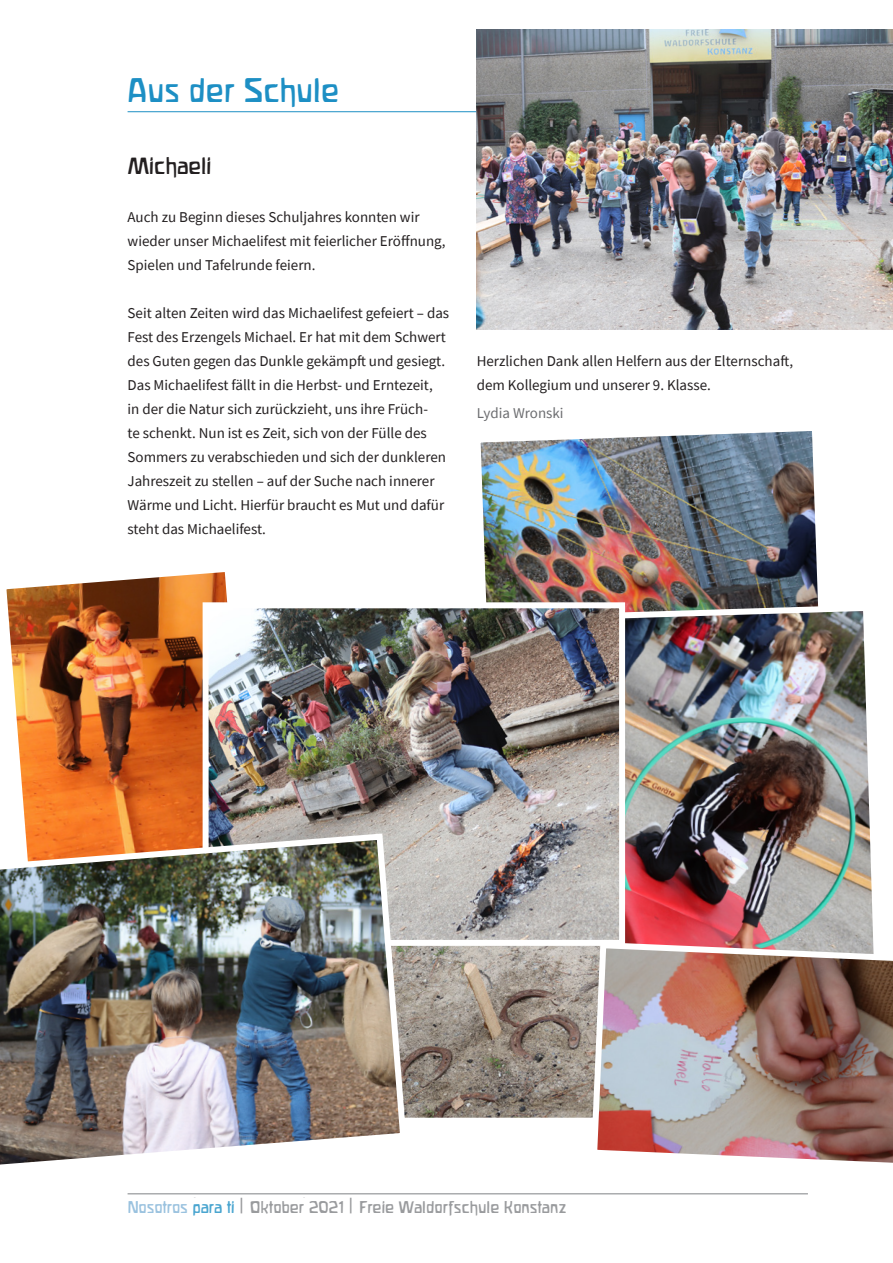
<style>
.page{position:relative;width:893px;height:1263px;background:#fff}
.page>*{position:absolute;margin:0;border:0;box-sizing:border-box;transform-origin:0 0}
.t1{font:30px "Waldorfschrift";color:#1d8fc4}
.Titel{font:21px "Waldorfschrift";color:#231f20}
.Fliesstext{font:15px/24px "Source Sans Pro";color:#231f20}
.t2{font:15px "Waldorfschrift";color:#808285}
.Bildlegende{font:15px "Source Sans Pro";color:#6c6d70}
.s1{color:#81b3d7}
.s2{color:#1d8fc4}
.s3{font-family:"Plume";font-size:21px}
</style>
<div class="page">
<hr style="left:128px;top:1193px;width:680px;height:1px;background:#808285">
<hr style="left:128px;top:111px;width:680px;height:1px;background:#1d8fc4">
<img style="left:480px;top:431px;width:338px;height:171px">
<img style="left:410px;top:946px;width:178px;height:171px">
<img style="left:625px;top:602px;width:248px;height:337px">
<img style="left:6px;top:572px;width:222px;height:258px">
<img style="left:588px;top:939px;width:305px;height:224px">
<img style="left:210px;top:609px;width:408px;height:330px">
<div style="left:203px;top:602px;width:422px;height:344px;border:6px solid #fff"></div>
<img style="left:0;top:830px;width:410px;height:335px">
<img style="left:477px;top:30px;width:416px;height:300px">
<h1 class="t1" style="left:128px;top:73px;width:213px">Aus der Schule</h1>
<p class="Titel" style="left:128px;top:153px;width:85px">Michaeli</p>
<p class="Fliesstext" style="left:128px;top:205px;width:319px">Auch zu Beginn dieses Schuljahres konnten wir wieder unser Michaelifest mit feierlicher Eröffnung,<br>Spielen und Tafelrunde feiern.</p>
<p class="Fliesstext" style="left:128px;top:301px;width:323px">Seit alten Zeiten wird das Michaelifest gefeiert – das Fest des Erzengels Michael. Er hat mit dem Schwert des Guten gegen das Dunkle gekämpft und gesiegt.<br>Das Michaelifest fällt in die Herbst- und Erntezeit,<br>in der die Natur sich zurückzieht, uns ihre Früch-<br>te schenkt. Nun ist es Zeit, sich von der Fülle des Sommers zu verabschieden und sich der dunkleren Jahreszeit zu stellen – auf der Suche nach innerer Wärme und Licht. Hierfür braucht es Mut und dafür steht das Michaelifest.</p>
<p class="Fliesstext" style="left:477px;top:349px;width:318px">Herzlichen Dank allen Helfern aus der Elternschaft, dem Kollegium und unserer 9. Klasse.</p>
<p class="Bildlegende" style="left:477px;top:403px;width:88px">Lydia Wronski</p>
<p class="t2" style="left:128px;top:1198px;width:440px"><span class="s1">Nosotros</span> <span class="s2">para ti</span> <span class="s3">|</span> Oktober 2021 <span class="s3">|</span> Freie Waldorfschule Konstanz</p>
<p class="t2" style="left:192px;top:1198px;width:329px"><span class="s3">|</span> Oktober 2021 <span class="s3">|</span> Freie Waldorfschule Konstanz</p>
</div>
